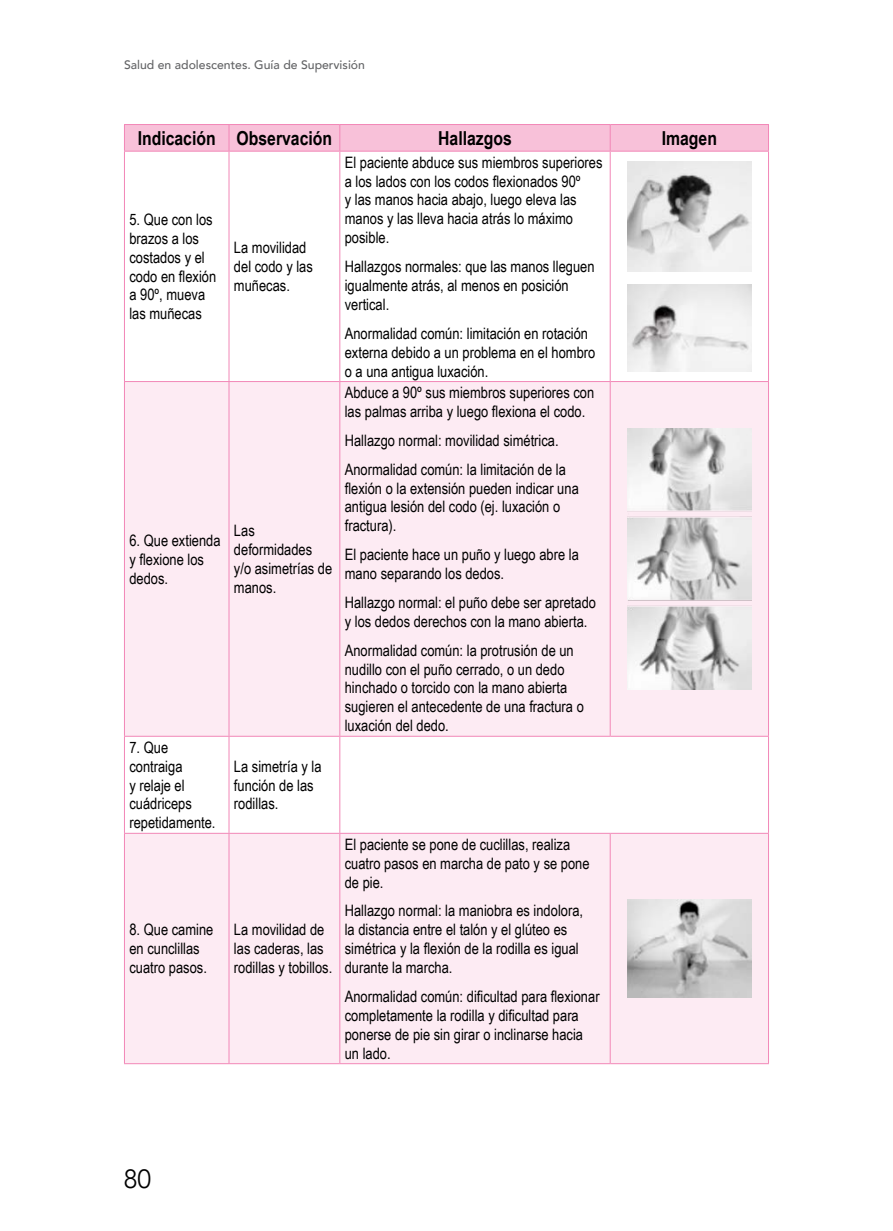
<style>
.page{position:relative;width:893px;height:1231px;background:#fff}
.page>*{position:absolute;margin:0;border:0;box-sizing:border-box;transform-origin:0 0}
.t1{font:300 26.25px "Avenir";color:#000}
.t2{font:700 19.25px "Arial Narrow";color:#000}
.t3{font:15.75px/18.9px "Arial Narrow";color:#000}
.t4{font:500 12.25px "Avenir";color:#636466}
</style>
<div class="page">
<svg style="left:125px;top:382px;width:643px;height:681px;fill:#fdebf3"></svg>
<hr style="left:124px;top:151px;width:105px;height:1px;background:#f287b7">
<hr style="left:229px;top:151px;width:111px;height:1px;background:#f287b7">
<hr style="left:340px;top:151px;width:270px;height:1px;background:#f287b7">
<svg style="left:124px;top:124px;width:645px;height:27px;background:#f7bdd7"></svg>
<hr style="left:610px;top:151px;width:159px;height:1px;background:#f287b7">
<hr style="left:124px;top:152px;width:1px;height:229px;background:#f287b7">
<hr style="left:229px;top:152px;width:1px;height:229px;background:#f287b7">
<hr style="left:339px;top:152px;width:1px;height:229px;background:#f287b7">
<hr style="left:610px;top:152px;width:1px;height:229px;background:#f287b7">
<hr style="left:768px;top:152px;width:1px;height:229px;background:#f287b7">
<hr style="left:124px;top:382px;width:1px;height:353px;background:#f287b7">
<hr style="left:124px;top:381px;width:105px;height:1px;background:#f287b7">
<hr style="left:229px;top:382px;width:1px;height:353px;background:#f287b7">
<hr style="left:229px;top:381px;width:111px;height:1px;background:#f287b7">
<hr style="left:339px;top:382px;width:1px;height:353px;background:#f287b7">
<hr style="left:340px;top:381px;width:270px;height:1px;background:#f287b7">
<hr style="left:610px;top:382px;width:1px;height:353px;background:#f287b7">
<hr style="left:610px;top:381px;width:159px;height:1px;background:#f287b7">
<hr style="left:768px;top:382px;width:1px;height:353px;background:#f287b7">
<hr style="left:124px;top:736px;width:1px;height:96px;background:#f287b7">
<hr style="left:124px;top:735px;width:105px;height:1px;background:#f287b7">
<hr style="left:229px;top:736px;width:1px;height:96px;background:#f287b7">
<hr style="left:229px;top:735px;width:111px;height:1px;background:#f287b7">
<hr style="left:339px;top:736px;width:1px;height:96px;background:#f287b7">
<hr style="left:340px;top:735px;width:270px;height:1px;background:#f287b7">
<hr style="left:610px;top:735px;width:159px;height:1px;background:#f287b7">
<hr style="left:768px;top:736px;width:1px;height:96px;background:#f287b7">
<hr style="left:124px;top:833px;width:1px;height:230px;background:#f287b7">
<hr style="left:124px;top:832px;width:105px;height:1px;background:#f287b7">
<hr style="left:229px;top:833px;width:1px;height:230px;background:#f287b7">
<hr style="left:229px;top:832px;width:111px;height:1px;background:#f287b7">
<hr style="left:339px;top:833px;width:1px;height:230px;background:#f287b7">
<hr style="left:340px;top:832px;width:270px;height:1px;background:#f287b7">
<hr style="left:610px;top:833px;width:1px;height:230px;background:#f287b7">
<hr style="left:610px;top:832px;width:159px;height:1px;background:#f287b7">
<hr style="left:768px;top:833px;width:1px;height:230px;background:#f287b7">
<hr style="left:124px;top:1063px;width:105px;height:1px;background:#f287b7">
<hr style="left:229px;top:1063px;width:111px;height:1px;background:#f287b7">
<hr style="left:340px;top:1063px;width:270px;height:1px;background:#f287b7">
<hr style="left:610px;top:1063px;width:159px;height:1px;background:#f287b7">
<img style="left:627px;top:161px;width:124px;height:110px">
<img style="left:627px;top:284px;width:124px;height:87px">
<img style="left:627px;top:428px;width:124px;height:261px">
<img style="left:627px;top:899px;width:124px;height:98px">
<p class="t4" style="left:124px;top:54px;width:242px">Salud en adolescentes. Guía de Supervisión</p>
<p class="t2" style="left:138px;top:123px;width:196px">Indicación Observación</p>
<p class="t2" style="left:438px;top:123px;width:75px">Hallazgos</p>
<p class="t2" style="left:662px;top:123px;width:57px">Imagen</p>
<p class="t3" style="left:129px;top:209px;width:88px">5. Que con los brazos a los costados y el codo en flexión a 90º, mueva las muñecas</p>
<p class="t3" style="left:234px;top:237px;width:80px">La movilidad del codo y las muñecas.</p>
<p class="t3" style="left:129px;top:530px;width:93px">6. Que extienda y flexione los dedos.</p>
<p class="t3" style="left:234px;top:520px;width:100px">Las deformidades y/o asimetrías de manos.</p>
<p class="t3" style="left:129px;top:737px;width:88px">7. Que contraiga<br>y relaje el cuádriceps repetidamente.</p>
<p class="t3" style="left:234px;top:756px;width:89px">La simetría y la función de las rodillas.</p>
<p class="t3" style="left:129px;top:919px;width:85px">8. Que camine en cunclillas cuatro pasos.</p>
<p class="t3" style="left:234px;top:919px;width:100px">La movilidad de las caderas, las rodillas y tobillos.</p>
<p class="t3" style="left:345px;top:152px;width:259px">El paciente abduce sus miembros superiores a los lados con los codos flexionados 90º<br>y las manos hacia abajo, luego eleva las manos y las lleva hacia atrás lo máximo posible.</p>
<p class="t3" style="left:345px;top:256px;width:251px">Hallazgos normales: que las manos lleguen igualmente atrás, al menos en posición vertical.</p>
<p class="t3" style="left:345px;top:323px;width:252px">Anormalidad común: limitación en rotación externa debido a un problema en el hombro o a una antigua luxación.</p>
<p class="t3" style="left:345px;top:382px;width:251px">Abduce a 90º sus miembros superiores con las palmas arriba y luego flexiona el codo.</p>
<p class="t3" style="left:345px;top:425px;width:223px;line-height:28.9px">Hallazgo normal: movilidad simétrica.<br>Anormalidad común: la limitación de la</p>
<p class="t3" style="left:345px;top:478px;width:236px">flexión o la extensión pueden indicar una antigua lesión del codo (ej. luxación o fractura).</p>
<p class="t3" style="left:345px;top:544px;width:236px">El paciente hace un puño y luego abre la mano separando los dedos.</p>
<p class="t3" style="left:345px;top:592px;width:253px">Hallazgo normal: el puño debe ser apretado y los dedos derechos con la mano abierta.</p>
<p class="t3" style="left:345px;top:640px;width:241px">Anormalidad común: la protrusión de un nudillo con el puño cerrado, o un dedo hinchado o torcido con la mano abierta sugieren el antecedente de una fractura o luxación del dedo.</p>
<p class="t3" style="left:345px;top:834px;width:246px">El paciente se pone de cuclillas, realiza cuatro pasos en marcha de pato y se pone de pie.</p>
<p class="t3" style="left:345px;top:900px;width:240px">Hallazgo normal: la maniobra es indolora, la distancia entre el talón y el glúteo es simétrica y la flexión de la rodilla es igual durante la marcha.</p>
<p class="t3" style="left:345px;top:986px;width:256px">Anormalidad común: dificultad para flexionar completamente la rodilla y dificultad para ponerse de pie sin girar o inclinarse hacia un lado.</p>
<h1 class="t1" style="left:124px;top:1162px;width:29px">80</h1>
</div>
